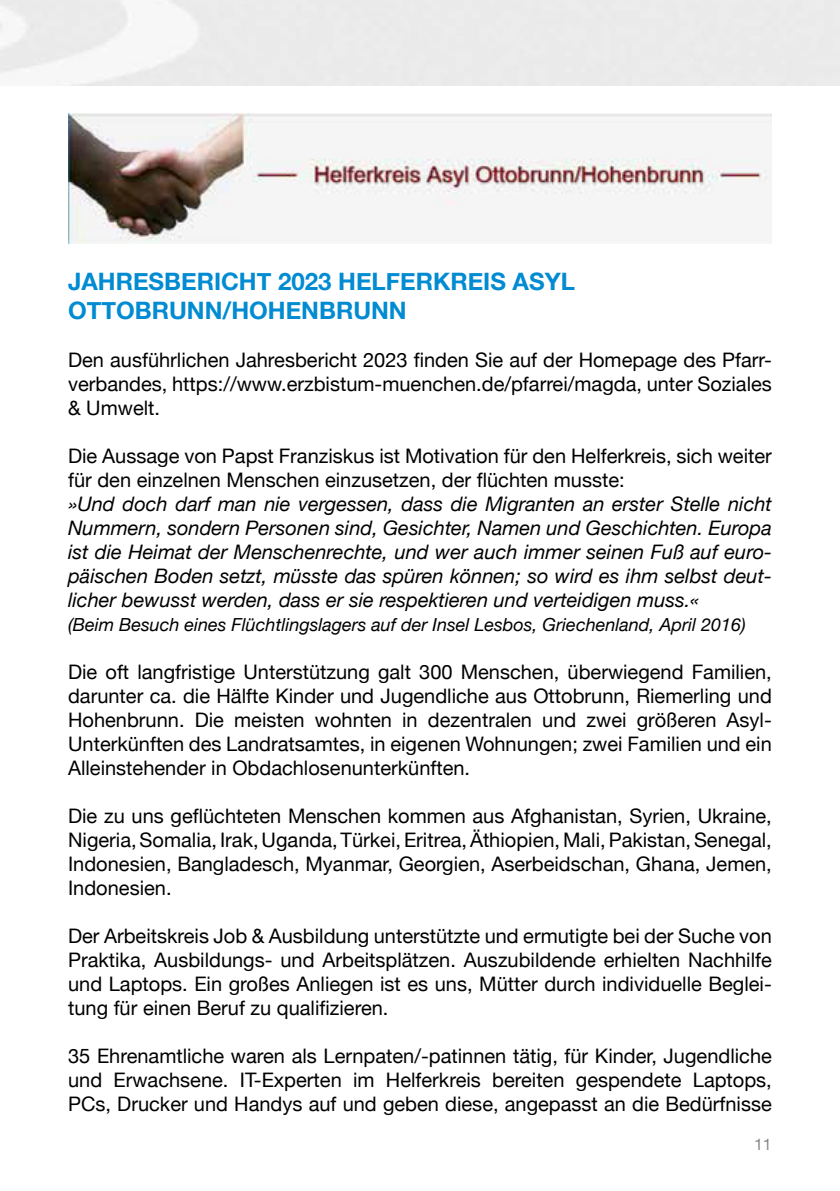
<style>
.page{position:relative;width:840px;height:1191px;background:#fff}
.page>*{position:absolute;margin:0;border:0;box-sizing:border-box;transform-origin:0 0}
.t1{font:700 24px/28.8px "Helvetica Neue";color:#008bd2}
.t2{font:20px/24px "Helvetica Neue";color:#000;text-align:justify}
.t3{font:italic 20px/24px "Helvetica Neue";color:#000;text-align:justify}
.t4{font:italic 18px "Helvetica Neue";color:#000}
.t5{font:16px "Helvetica Neue";color:#878786}
</style>
<div class="page">
<img style="left:68px;top:113px;width:703px;height:130px">
<p class="t1" style="left:68px;top:267px;width:508px">JAHRESBERICHT 2023 HELFERKREIS ASYL<br>OTTOBRUNN/HOHENBRUNN</p>
<p class="t2" style="left:68px;top:349px;width:704px">Den ausführlichen Jahresbericht 2023 finden Sie auf der Homepage des Pfarr&shy;verbandes, https://www.erzbistum-muenchen.de/pfarrei/magda, unter Soziales &amp; Umwelt.</p>
<p class="t2" style="left:68px;top:445px;width:704px">Die Aussage von Papst Franziskus ist Motivation für den Helferkreis, sich weiter für den einzelnen Menschen einzusetzen, der flüchten musste:</p>
<p class="t3" style="left:68px;top:493px;width:705px">»Und doch darf man nie vergessen, dass die Migranten an erster Stelle nicht Nummern, sondern Personen sind, Gesichter, Namen und Geschichten. Europa ist die Heimat der Menschenrechte, und wer auch immer seinen Fuß auf euro&shy;päischen Boden setzt, müsste das spüren können; so wird es ihm selbst deut&shy;licher bewusst werden, dass er sie respektieren und verteidigen muss.«</p>
<p class="t4" style="left:68px;top:618px;width:679px">(Beim Besuch eines Flüchtlingslagers auf der Insel Lesbos, Griechenland, April 2016)</p>
<p class="t2" style="left:68px;top:661px;width:704px">Die oft langfristige Unterstützung galt 300 Menschen, überwiegend Familien, darunter ca. die Hälfte Kinder und Jugendliche aus Ottobrunn, Riemerling und Hohenbrunn. Die meisten wohnten in dezentralen und zwei größeren Asyl-Unterkünften des Landratsamtes, in eigenen Wohnungen; zwei Familien und ein Alleinstehender in Obdachlosenunterkünften.</p>
<p class="t2" style="left:68px;top:805px;width:704px">Die zu uns geflüchteten Menschen kommen aus Afghanistan, Syrien, Ukraine, Nigeria, Somalia, Irak, Uganda, Türkei, Eritrea, Äthiopien, Mali, Pakistan, Senegal, Indonesien, Bangladesch, Myanmar, Georgien, Aserbeidschan, Ghana, Jemen, Indonesien.</p>
<p class="t2" style="left:68px;top:925px;width:704px">Der Arbeitskreis Job &amp; Ausbildung unterstützte und ermutigte bei der Suche von Praktika, Ausbildungs- und Arbeitsplätzen. Auszubildende erhielten Nachhilfe und Laptops. Ein großes Anliegen ist es uns, Mütter durch individuelle Beglei&shy;tung für einen Beruf zu qualifizieren.</p>
<p class="t2" style="left:68px;top:1045px;width:704px">35 Ehrenamtliche waren als Lernpaten/-patinnen tätig, für Kinder, Jugendliche und Erwachsene. IT-Experten im Helferkreis bereiten gespendete Laptops, PCs, Drucker und Handys auf und geben diese, angepasst an die Bedürfnisse</p>
<p class="t5" style="left:753px;top:1132px;width:19px">11</p>
</div>
